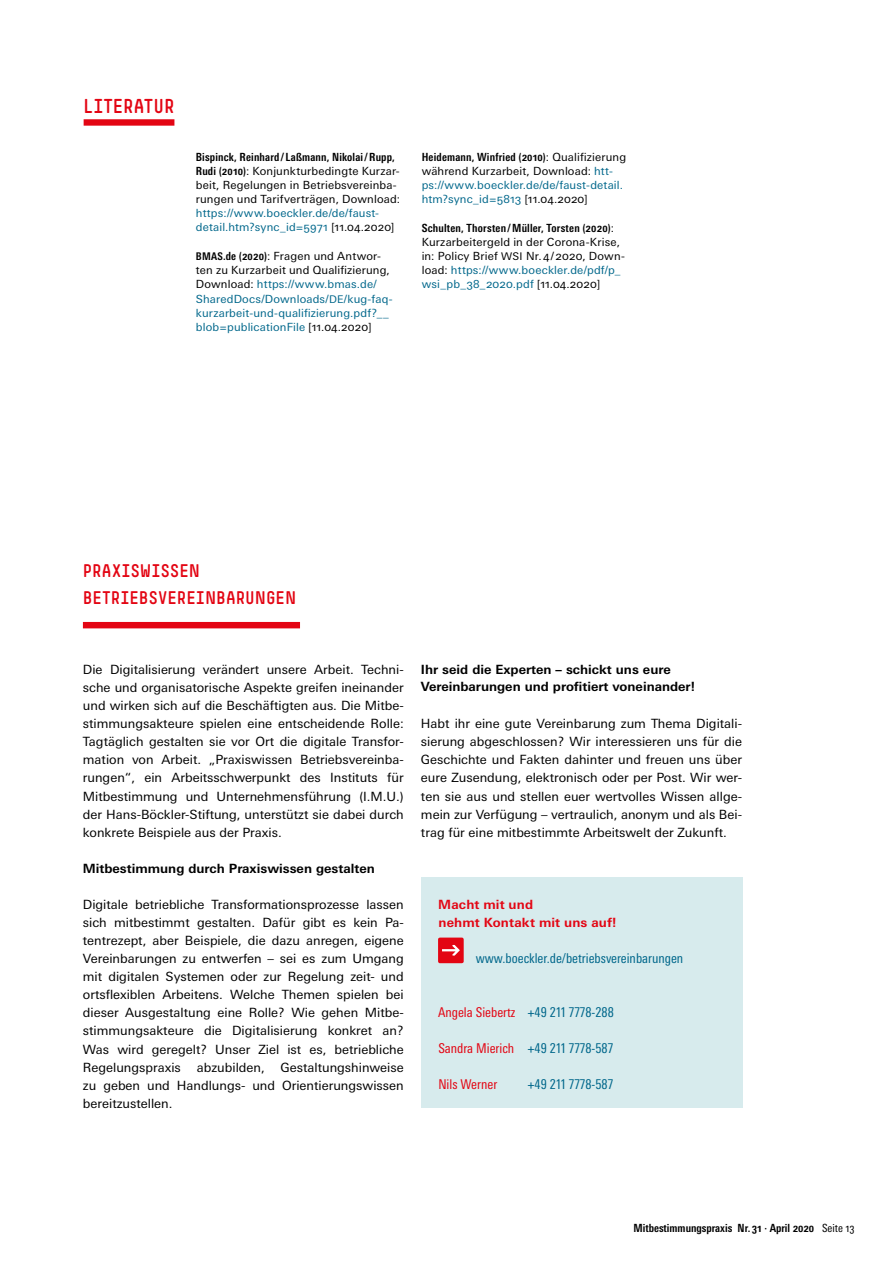
<style>
.page{position:relative;width:893px;height:1263px;background:#fff}
.page>*{position:absolute;margin:0;border:0;box-sizing:border-box;transform-origin:0 0}
.Rubriküberschrift{font:19.8px "Simple HBS";letter-spacing:.025em;color:#e30513}
.Grundtext_o_E{font:18px/27px "Simple HBS";letter-spacing:.01em;color:#e30513}
.HB_Fokus{font:condensed 13.5px "Univers Next Pro";color:#00678b}
.HB_Fokus-2{font:condensed 13.5px "Univers Next Pro";color:#e30513}
.Grundtext_o_E-2{font:12.75px/18px "Univers Next Pro";color:#000;text-align:justify}
.Ü3nn_Zwischenübersch{font:700 12.75px/17px "Univers Next Pro";color:#000}
.Grundtext_o_E-3{font:700 12.75px "Univers Next Pro";letter-spacing:.01em;color:#e30513}
.Literaturnachweis{font:11.25px/14.1px "Univers Next Pro";letter-spacing:.015em;color:#000}
.Literaturnachweis-2{font:11.25px/14.1px "Univers Next Pro";letter-spacing:.015em;color:#00678b}
.t1{font:700 condensed 11.25px "Univers Next Pro";color:#000}
.s1{font-weight:700;font-stretch:condensed}
.s2{color:#00678b}
.s3{font-weight:700;font-stretch:condensed;font-size:10.65px;color:#000}
.s4{font-weight:700;font-stretch:condensed;color:#000}
.s5{color:#000}
.s6{font-size:10.65px}
.s7{color:#e30513}
.s8{font-weight:400}
</style>
<div class="page">
<div style="left:84px;top:119px;width:90px;height:7px;background:#e30513"></div>
<div style="left:83px;top:622px;width:217px;height:6px;background:#e30513"></div>
<div style="left:421px;top:877px;width:321px;height:230px;background:#d7ebed"></div>
<div style="left:438px;top:937px;width:26px;height:26px;background:#e30513;border-radius:2px"></div>
<svg style="left:442px;top:945px;width:18px;height:10px"></svg>
<p class="Rubriküberschrift" style="left:84px;top:95px;width:92px">LITERATUR</p>
<p class="Literaturnachweis" style="left:196px;top:150px;width:206px"><span class="s1">Bispinck, Reinhard/Laßmann, Nikolai/Rupp, Rudi (2010)</span>: Konjunkturbedingte Kurzar&shy;beit, Regelungen in Betriebsvereinba&shy;rungen und Tarifverträgen, Download: <span class="s2">https://www.boeckler.de/de/faust&shy;detail.htm?sync_id=5971</span> [11.04.2020]</p>
<p class="Literaturnachweis-2" style="left:196px;top:249px;width:198px"><span class="s3">BMAS</span><span class="s4">.de (2020)</span><span class="s5">: Fragen und Antwor&shy;ten zu Kurzarbeit und Qualifizierung, Download:</span> https://www.bmas.de/ SharedDocs/Downloads/<span class="s6">DE</span>/kug-faq&shy;kurzarbeit-und-qualifizierung.pdf?__ blob=publicationFile <span class="s5">[11.04.2020]</span></p>
<p class="Literaturnachweis-2" style="left:422px;top:150px;width:206px"><span class="s4">Heidemann, Winfried (2010)</span><span class="s5">: Qualifizierung während Kurzarbeit, Download:</span> htt&shy;ps://www.boeckler.de/de/faust-detail. htm?sync_id=5813 <span class="s5">[11.04.2020]</span></p>
<p class="Literaturnachweis" style="left:422px;top:221px;width:205px"><span class="s1">Schulten, Thorsten/Müller, Torsten (2020)</span>:<br>Kurzarbeitergeld in der Corona-Krise, in: Policy Brief <span class="s6">WSI</span> Nr.4/2020, Down&shy;load: <span class="s2">https://www.boeckler.de/pdf/p_ wsi_pb_38_2020.pdf</span> [11.04.2020]</p>
<p class="Grundtext_o_E" style="left:83px;top:557px;width:215px">PRAXISWISSEN<br>BETRIEBSVEREINBARUNGEN</p>
<p class="Grundtext_o_E-2" style="left:83px;top:660px;width:322px">Die Digitalisierung verändert unsere Arbeit. Techni&shy;sche und organisatorische Aspekte greifen ineinander und wirken sich auf die Beschäftigten aus. Die Mitbe&shy;stimmungsakteure spielen eine entscheidende Rolle:<br>Tagtäglich gestalten sie vor Ort die digitale Transfor&shy;mation von Arbeit. „Praxiswissen Betriebsvereinba&shy;rungen“, ein Arbeitsschwerpunkt des Instituts für Mitbestimmung und Unternehmensführung (I.M.U.) der Hans-Böckler-Stiftung, unterstützt sie dabei durch konkrete Beispiele aus der Praxis.</p>
<p class="Ü3nn_Zwischenübersch" style="left:83px;top:860px;width:293px">Mitbestimmung durch Praxiswissen gestalten</p>
<p class="Grundtext_o_E-2" style="left:83px;top:895px;width:322px">Digitale betriebliche Transformationsprozesse lassen sich mitbestimmt gestalten. Dafür gibt es kein Pa&shy;tentrezept, aber Beispiele, die dazu anregen, eigene Vereinbarungen zu entwerfen – sei es zum Umgang mit digitalen Systemen oder zur Regelung zeit- und ortsflexiblen Arbeitens. Welche Themen spielen bei dieser Ausgestaltung eine Rolle? Wie gehen Mitbe&shy;stimmungsakteure die Digitalisierung konkret an?<br>Was wird geregelt? Unser Ziel ist es, betriebliche Regelungspraxis abzubilden, Gestaltungshinweise zu geben und Handlungs- und Orientierungswissen bereitzustellen.</p>
<p class="Grundtext_o_E-3" style="left:438px;top:897px;width:96px">Macht mit und</p>
<p class="Ü3nn_Zwischenübersch" style="left:421px;top:661px;width:276px">Ihr seid die Experten – schickt uns eure<br>Vereinbarungen und profitiert voneinander!</p>
<p class="Grundtext_o_E-2" style="left:421px;top:715px;width:323px">Habt ihr eine gute Vereinbarung zum Thema Digitali&shy;sierung abgeschlossen? Wir interessieren uns für die Geschichte und Fakten dahinter und freuen uns über eure Zusendung, elektronisch oder per Post. Wir wer&shy;ten sie aus und stellen euer wertvolles Wissen allge&shy;mein zur Verfügung – vertraulich, anonym und als Bei&shy;trag für eine mitbestimmte Arbeitswelt der Zukunft.</p>
<p class="Grundtext_o_E-3" style="left:438px;top:915px;width:180px">nehmt Kontakt mit uns auf!</p>
<p class="HB_Fokus" style="left:476px;top:950px;width:209px">www.boeckler.de/betriebsvereinbarungen</p>
<p class="HB_Fokus-2" style="left:438px;top:1004px;width:177px">Angela Siebertz <span class="s2">+49 211 7778-288</span></p>
<p class="HB_Fokus" style="left:438px;top:1040px;width:176px"><span class="s7">Sandra Mierich</span> +49 211 7778-587</p>
<p class="HB_Fokus-2" style="left:438px;top:1076px;width:60px">Nils Werner</p>
<p class="HB_Fokus" style="left:527px;top:1076px;width:87px">+49 211 7778-587</p>
<p class="t1" style="left:633px;top:1221px;width:223px">Mitbestimmungspraxis Nr. 31 · April 2020 <span class="s8">Seite 13</span></p>
</div>
